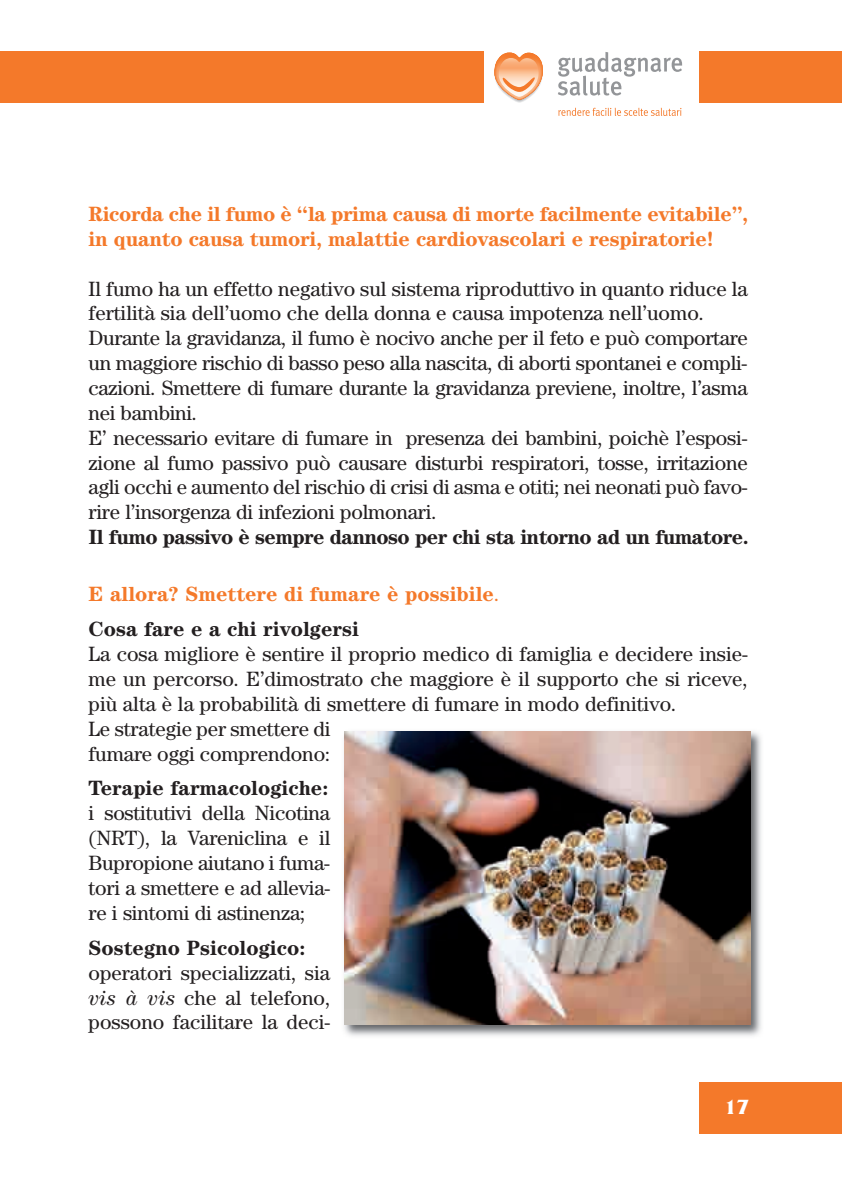
<style>
.page{position:relative;width:842px;height:1191px;background:#fff}
.page>*{position:absolute;margin:0;border:0;box-sizing:border-box;transform-origin:0 0}
.t1{font:700 21.6px "Friz Quadrata";color:#fff}
.t2{font:20.8px/24.8px "Century";letter-spacing:-.01em;color:#231f20}
.t3{font:700 20.8px/24.8px "Century";letter-spacing:-.01em;color:#f4792a}
.t4{font:700 20.8px "Century";letter-spacing:-.03em;color:#231f20}
.t5{font:700 20.8px "Century";color:#231f20}
.s1{font-weight:400}
.s2{color:#231f20}
.s3{font-style:italic}
</style>
<div class="page">
<div style="left:699px;top:1083px;width:143px;height:51px;background:#f4792a"></div>
<div style="left:0;top:52px;width:842px;height:51px;background:#f4792a"></div>
<div style="left:485px;top:42px;width:214px;height:81px;background:#fff"></div>
<svg style="left:558px;top:52px;width:124px;height:44px"></svg>
<svg style="left:494px;top:52px;width:49px;height:51px"></svg>
<svg style="left:558px;top:108px;width:123px;height:8px"></svg>
<img style="left:344px;top:731px;width:417px;height:305px">
<img style="left:345px;top:731px;width:405px;height:293px">
<p class="t3" style="left:89px;top:203px;width:661px">Ricorda che il fumo è “la prima causa di morte facilmente evitabile”, in quanto causa tumori, malattie cardiovascolari e respiratorie!</p>
<p class="t2" style="left:89px;top:278px;width:661px">Il fumo ha un effetto negativo sul sistema riproduttivo in quanto riduce la fertilità sia dell’uomo che della donna e causa impotenza nell’uomo.<br>Durante la gravidanza, il fumo è nocivo anche per il feto e può comportare un maggiore rischio di basso peso alla nascita, di aborti spontanei e compli&shy;cazioni. Smettere di fumare durante la gravidanza previene, inoltre, l’asma nei bambini.<br>E’ necessario evitare di fumare in presenza dei bambini, poichè l’esposi&shy;zione al fumo passivo può causare disturbi respiratori, tosse, irritazione agli occhi e aumento del rischio di crisi di asma e otiti; nei neonati può favo&shy;rire l’insorgenza di infezioni polmonari.</p>
<p class="t4" style="left:89px;top:530px;width:661px">Il fumo passivo è sempre dannoso per chi sta intorno ad un fumatore.</p>
<p class="t3" style="left:89px;top:578px;width:412px;line-height:35px">E allora? Smettere di fumare è possibile<span class="s1">.<br></span><span class="s2">Cosa fare e a chi rivolgersi</span></p>
<p class="t2" style="left:89px;top:643px;width:661px">La cosa migliore è sentire il proprio medico di famiglia e decidere insie&shy;me un percorso. E’dimostrato che maggiore è il supporto che si riceve, più alta è la probabilità di smettere di fumare in modo definitivo.<br>Le strategie per smettere di<br>fumare oggi comprendono:</p>
<p class="t5" style="left:89px;top:781px;width:241px">Terapie farmacologiche:</p>
<p class="t2" style="left:89px;top:802px;width:243px;text-align:justify">i sostitutivi della Nicotina (NRT), la Vareniclina e il Bupropione aiutano i fuma&shy;tori a smettere e ad allevia&shy;re i sintomi di astinenza;</p>
<p class="t5" style="left:89px;top:940px;width:218px">Sostegno Psicologico:</p>
<p class="t2" style="left:89px;top:962px;width:243px;text-align:justify">operatori specializzati, sia <span class="s3">vis à vis</span> che al telefono, possono facilitare la deci-</p>
<p class="t1" style="left:725px;top:1099px;width:26px">17</p>
</div>
